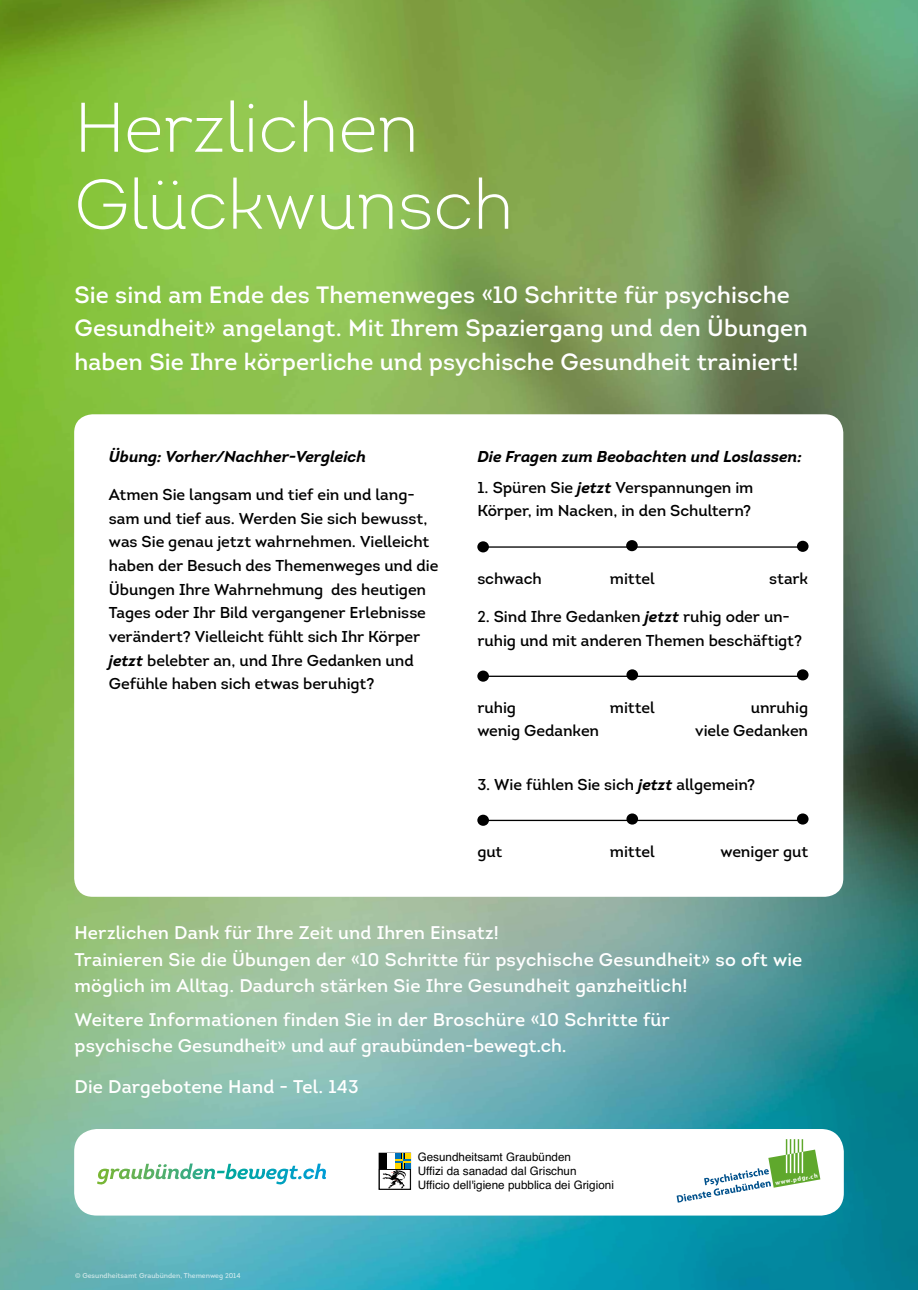
<style>
.page{position:relative;width:918px;height:1290px;background:#fff}
.page>*{position:absolute;margin:0;border:0;box-sizing:border-box;transform-origin:0 0}
.t1{font:300 70px/77px "Intro";color:#fff}
.t2{font:23.62px/33.2px "Intro";letter-spacing:.005em;color:#fff}
.t3{font:18.38px/26.2px "Intro";letter-spacing:.01em;color:#fff}
.t4{font:15.75px/23.6px "Intro";letter-spacing:-.005em;color:#000}
.t5{font:italic 700 15.75px "Intro";letter-spacing:-.005em;color:#000}
.t6{font:11.72px/14px "Helvetica";color:#000}
.t7{font:7px "Intro";color:#fff}
.t8{font:700 6.21px "Myriad";color:#fff}
.s1{font-weight:700;font-style:italic}
</style>
<div class="page">
<img style="left:0;top:0;width:918px;height:1290px">
<div style="left:74px;top:1129px;width:770px;height:86px;background:#fff;border-radius:23px"></div>
<svg style="left:110px;top:1163px;width:216px;height:17px"></svg>
<svg style="left:379px;top:1153px;width:32px;height:37px"></svg>
<svg style="left:676px;top:1139px;width:144px;height:63px"></svg>
<div style="left:74px;top:414px;width:769px;height:483px;background:#fff;border-radius:19px"></div>
<hr style="left:484px;top:546px;width:318px;height:2px;background:#000">
<div style="left:477px;top:541px;width:12px;height:11px;background:#000;border-radius:50%"></div>
<div style="left:626px;top:540px;width:12px;height:11px;background:#000;border-radius:50%"></div>
<div style="left:797px;top:541px;width:11px;height:11px;background:#000;border-radius:50%"></div>
<hr style="left:484px;top:676px;width:315px;height:1px;background:#000">
<div style="left:477px;top:670px;width:12px;height:12px;background:#000;border-radius:50%"></div>
<div style="left:626px;top:669px;width:12px;height:11px;background:#000;border-radius:50%"></div>
<div style="left:797px;top:669px;width:11px;height:11px;background:#000;border-radius:50%"></div>
<hr style="left:484px;top:820px;width:315px;height:1px;background:#000">
<div style="left:477px;top:815px;width:12px;height:11px;background:#000;border-radius:50%"></div>
<div style="left:626px;top:813px;width:12px;height:11px;background:#000;border-radius:50%"></div>
<div style="left:797px;top:813px;width:11px;height:11px;background:#000;border-radius:50%"></div>
<h1 class="t1" style="left:74px;top:89px;width:440px">Herzlichen<br>Glückwunsch</h1>
<h2 class="t2" style="left:74px;top:278px;width:735px">Sie sind am Ende des Themenweges «10 Schritte für psychische<br>Gesundheit» angelangt. Mit Ihrem Spaziergang und den Übungen haben Sie Ihre körperliche und psychische Gesundheit trainiert!</h2>
<p class="t5" style="left:109px;top:446px;width:259px">Übung: Vorher/Nachher-Vergleich</p>
<p class="t4" style="left:109px;top:483px;width:331px">Atmen Sie langsam und tief ein und lang&shy;sam und tief aus. Werden Sie sich bewusst, was Sie genau jetzt wahrnehmen. Vielleicht haben der Besuch des Themenweges und die Übungen Ihre Wahrnehmung des heutigen Tages oder Ihr Bild vergangener Erlebnisse verändert? Vielleicht fühlt sich Ihr Körper <span class="s1">jetzt</span> belebter an, und Ihre Gedanken und Gefühle haben sich etwas beruhigt?</p>
<p class="t5" style="left:477px;top:446px;width:326px">Die Fragen zum Beobachten und Loslassen:</p>
<p class="t4" style="left:477px;top:475px;width:278px">1. Spüren Sie <span class="s1">jetzt</span> Verspannungen im<br>Körper, im Nacken, in den Schultern?</p>
<p class="t4" style="left:477px;top:566px;width:66px">schwach</p>
<p class="t4" style="left:610px;top:566px;width:46px">mittel</p>
<p class="t4" style="left:769px;top:566px;width:41px">stark</p>
<p class="t4" style="left:477px;top:605px;width:326px">2. Sind Ihre Gedanken <span class="s1">jetzt</span> ruhig oder un&shy;ruhig und mit anderen Themen beschäftigt?</p>
<p class="t4" style="left:477px;top:695px;width:40px">ruhig</p>
<p class="t4" style="left:610px;top:695px;width:46px">mittel</p>
<p class="t4" style="left:751px;top:695px;width:59px">unruhig</p>
<p class="t4" style="left:477px;top:719px;width:123px">wenig Gedanken</p>
<p class="t4" style="left:695px;top:719px;width:114px">viele Gedanken</p>
<p class="t4" style="left:477px;top:772px;width:279px">3. Wie fühlen Sie sich <span class="s1">jetzt</span> allgemein?</p>
<p class="t4" style="left:477px;top:839px;width:27px">gut</p>
<p class="t4" style="left:610px;top:839px;width:46px">mittel</p>
<p class="t4" style="left:720px;top:839px;width:89px">weniger gut</p>
<p class="t3" style="left:74px;top:920px;width:729px">Herzlichen Dank für Ihre Zeit und Ihren Einsatz!<br>Trainieren Sie die Übungen der «10 Schritte für psychische Gesundheit» so oft wie möglich im Alltag. Dadurch stärken Sie Ihre Gesundheit ganzheitlich!</p>
<p class="t3" style="left:74px;top:1006px;width:597px">Weitere Informationen finden Sie in der Broschüre «10 Schritte für psychische Gesundheit» und auf graubünden-bewegt.ch.</p>
<p class="t3" style="left:74px;top:1073px;width:286px">Die Dargebotene Hand - Tel. 143</p>
<p class="t7" style="left:75px;top:1271px;width:167px">© Gesundheitsamt Graubünden, Themenweg 2014</p>
<p class="t6" style="left:418px;top:1150px;width:198px">Gesundheitsamt Graubünden<br>Uffizi da sanadad dal Grischun<br>Ufficio dell'igiene pubblica dei Grigioni</p>
<p class="t8" style="left:775px;top:1180px;width:44px;rotate:-10deg">www.pdgr.ch</p>
</div>
